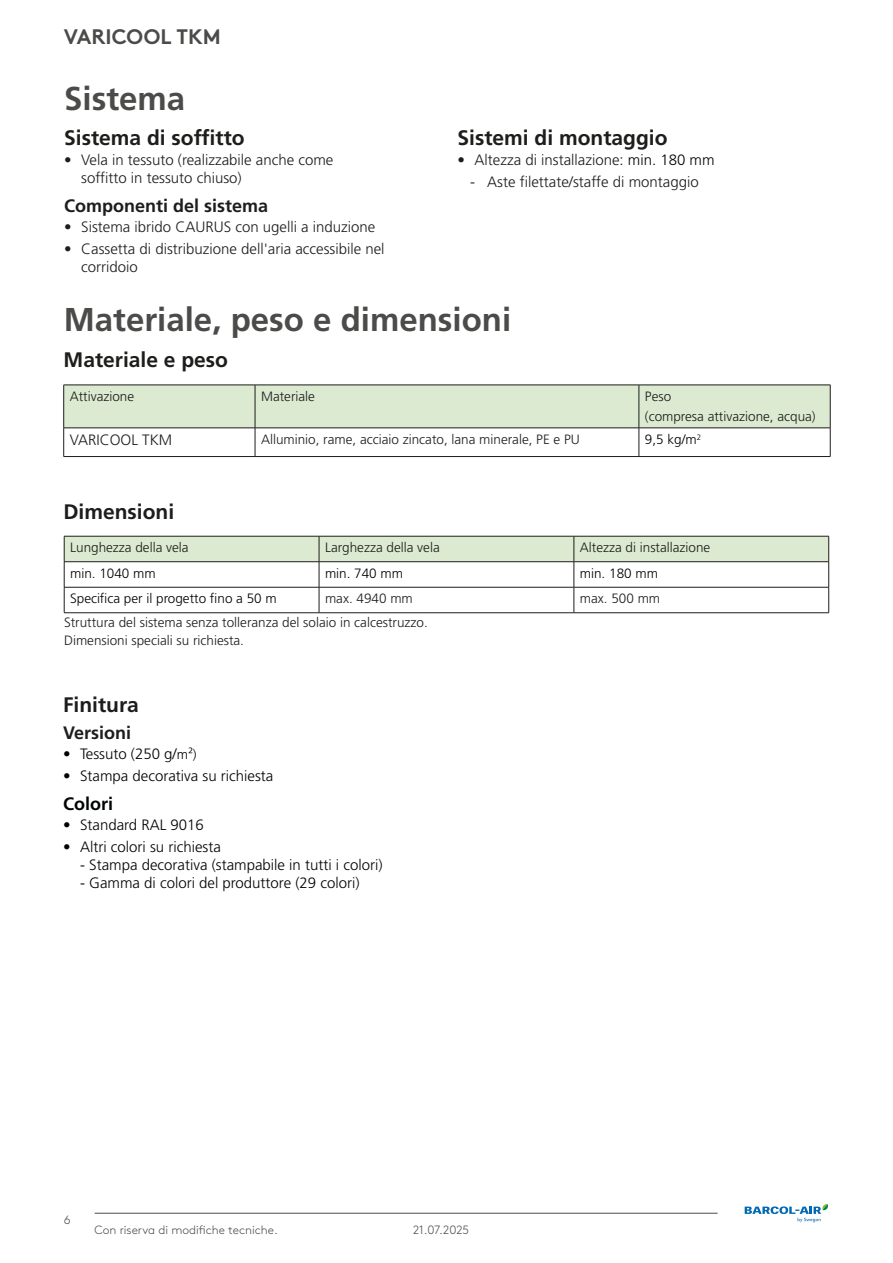
<style>
.page{position:relative;width:893px;height:1263px;background:#fff}
.page>*{position:absolute;margin:0;border:0;box-sizing:border-box;transform-origin:0 0}
.t1{font:700 33px "Frutiger LT Pro";color:#4b4b4a}
.t2{font:700 21px "Frutiger LT Pro";color:#1d1d1b}
.t3{font:700 21px "Swegon Brown";color:#4b4b4a}
.t4{font:700 18px "Frutiger LT Pro";color:#1d1d1b}
.t5{font:700 18px "Frutiger LT Pro";color:#020304}
.t6{font:300 15px/18px "Frutiger LT Pro";color:#1d1d1b}
.t7{font:300 15px "Frutiger LT Pro";color:#020304}
.t8{font:300 13.5px/18.3px "Frutiger LT Pro";color:#1d1d1b}
.t9{font:300 13.5px "Frutiger LT Pro";color:#020203}
.t10{font:300 13.5px "Frutiger LT Pro";color:#000}
.t11{font:300 12px "Swegon Brown";color:#4b4b4a}
.s1{color:#020304}
.s2{font-size:13.5px;color:#000}
</style>
<div class="page">
<hr style="left:95px;top:1213px;width:623px;height:1px;background:#4b4b4a">
<svg style="left:745px;top:1204px;width:83px;height:18px"></svg>
<svg style="left:64px;top:536px;width:765px;height:76px"></svg>
<hr style="left:64px;top:612px;width:255px;height:1px;background:#1d1d1b">
<hr style="left:319px;top:612px;width:255px;height:1px;background:#1d1d1b">
<hr style="left:574px;top:612px;width:255px;height:1px;background:#1d1d1b">
<svg style="left:63px;top:385px;width:768px;height:71px"></svg>
<hr style="left:64px;top:456px;width:191px;height:1px;background:#1d1d1b">
<hr style="left:255px;top:456px;width:384px;height:1px;background:#1d1d1b">
<hr style="left:639px;top:456px;width:191px;height:1px;background:#1d1d1b">
<h2 class="t3" style="left:64px;top:20px;width:159px">VARICOOL TKM</h2>
<h1 class="t1" style="left:64px;top:79px;width:123px">Sistema</h1>
<h2 class="t2" style="left:64px;top:125px;width:182px">Sistema di soffitto</h2>
<p class="t6" style="left:81px;top:151px;width:254px;text-indent:-17px">• Vela in tessuto (realizzabile anche come soffitto in tessuto chiuso)</p>
<h3 class="t4" style="left:64px;top:195px;width:206px">Componenti del sistema</h3>
<p class="t6" style="left:64px;top:218px;width:313px">• Sistema ibrido CAURUS con ugelli a induzione</p>
<p class="t6" style="left:81px;top:240px;width:305px;text-indent:-17px">• Cassetta di distribuzione dell'aria accessibile nel corridoio</p>
<h2 class="t2" style="left:457px;top:125px;width:212px">Sistemi di montaggio</h2>
<p class="t6" style="left:457px;top:151px;width:259px">• Altezza di installazione<span class="s1">: min. 180 mm</span></p>
<p class="t6" style="left:470px;top:173px;width:230px">- Aste filettate/staffe di montaggio</p>
<h1 class="t1" style="left:64px;top:300px;width:449px">Materiale, peso e dimensioni</h1>
<h2 class="t2" style="left:64px;top:347px;width:166px">Materiale e peso</h2>
<p class="t8" style="left:70px;top:387px;width:66px">Attivazione</p>
<p class="t8" style="left:261px;top:387px;width:55px">Materiale</p>
<p class="t8" style="left:645px;top:387px;width:172px;line-height:19.8px">Peso<br>(compresa attivazione, acqua)</p>
<p class="t6" style="left:70px;top:431px;width:104px">VARICOOL TKM</p>
<p class="t8" style="left:261px;top:430px;width:320px">Alluminio, rame, acciaio zincato, lana minerale, PE e PU</p>
<p class="t10" style="left:645px;top:431px;width:58px">9,5 kg/m<sup>2</sup></p>
<h2 class="t2" style="left:63px;top:499px;width:112px">Dimensioni</h2>
<p class="t8" style="left:70px;top:539px;width:120px">Lunghezza della vela</p>
<p class="t8" style="left:325px;top:539px;width:116px">Larghezza della vela</p>
<p class="t8" style="left:580px;top:539px;width:132px">Altezza di installazione</p>
<p class="t9" style="left:70px;top:565px;width:87px">min. 1040 mm</p>
<p class="t10" style="left:325px;top:565px;width:80px">min. 740 mm</p>
<p class="t10" style="left:580px;top:565px;width:80px">min. 180 mm</p>
<p class="t9" style="left:70px;top:591px;width:208px">Specifica per il progetto fino a 50 m</p>
<p class="t8" style="left:325px;top:590px;width:89px">max. 4940 mm</p>
<p class="t8" style="left:580px;top:590px;width:82px">max. 500 mm</p>
<p class="t8" style="left:64px;top:613px;width:365px">Struttura del sistema senza tolleranza del solaio in calcestruzzo.<br>Dimensioni speciali su richiesta.</p>
<h2 class="t2" style="left:63px;top:692px;width:77px">Finitura</h2>
<h3 class="t4" style="left:63px;top:721px;width:70px">Versioni</h3>
<p class="t7" style="left:63px;top:745px;width:135px">• Tessuto (250 g/<span class="s2">m²)</span></p>
<p class="t7" style="left:63px;top:767px;width:212px">• Stampa decorativa su richiesta</p>
<h3 class="t5" style="left:63px;top:792px;width:52px">Colori</h3>
<p class="t7" style="left:63px;top:816px;width:142px">• Standard RAL 9016</p>
<p class="t7" style="left:63px;top:838px;width:159px">• Altri colori su richiesta</p>
<p class="t7" style="left:80px;top:856px;width:304px">- Stampa decorativa (stampabile in tutti i colori)</p>
<p class="t7" style="left:80px;top:874px;width:281px">- Gamma di colori del produttore (29 colori)</p>
<p class="t11" style="left:64px;top:1211px;width:8px">6</p>
<p class="t11" style="left:95px;top:1221px;width:185px">Con riserva di modifiche tecniche.</p>
<p class="t11" style="left:413px;top:1221px;width:58px">21.07.2025</p>
</div>
